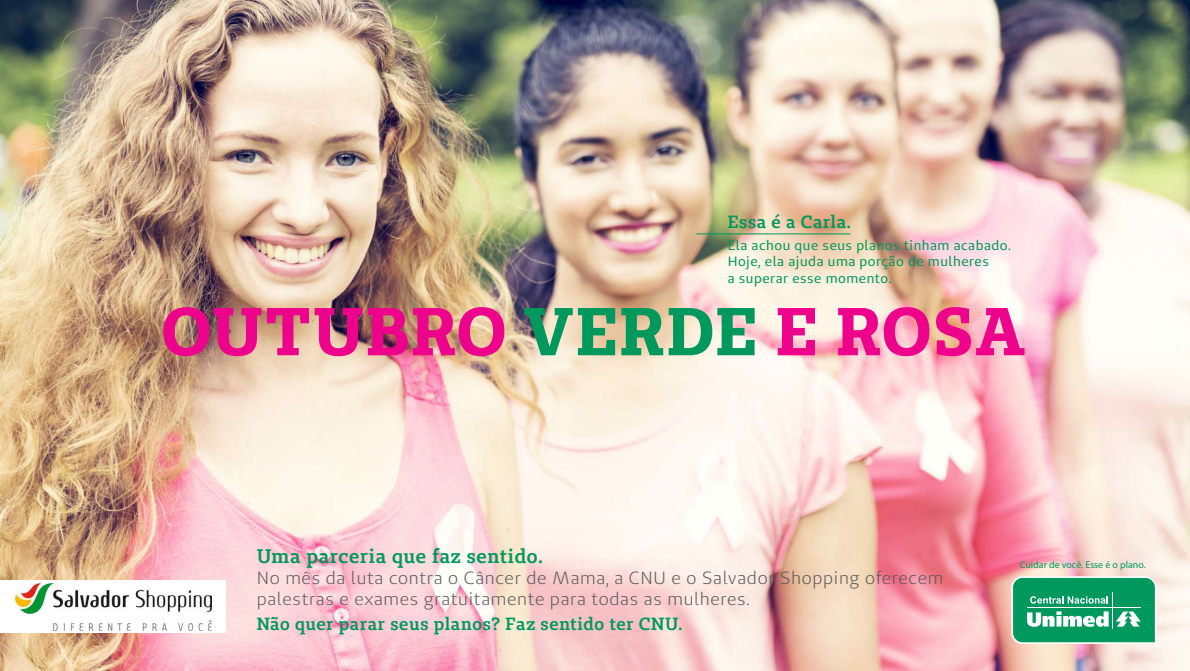
<style>
.page{position:relative;width:1190px;height:671px;background:#fff}
.page>*{position:absolute;margin:0;border:0;box-sizing:border-box;transform-origin:0 0}
.t1{font:700 67.4px "Unimed Slab";letter-spacing:.035em;color:#ed028c}
.t2{font:600 19.6px "Unimed Slab";letter-spacing:.035em;color:#00985c}
.t3{font:17.6px/21.1px "Unimed Sans";letter-spacing:.04em;color:#57585a}
.t4{font:600 17.6px "Unimed Slab";letter-spacing:.035em;color:#00985c}
.t5{font:13.6px/16.3px "Unimed Sans";letter-spacing:.04em;color:#00985c}
.t6{font:10px "Myriad Pro";color:#00985c}
.s1{color:#00985c}
</style>
<div class="page">
<img style="left:0;top:0;width:1190px;height:670px">
<div style="left:0;top:580px;width:226px;height:53px;background:#fff"></div>
<svg style="left:1011px;top:576px;width:146px;height:67px;background:#34ac7c"></svg>
<img style="left:16px;top:583px;width:195px;height:47px">
<hr style="left:696px;top:233px;width:154px;height:1px;background:#00985c">
<p class="t4" style="left:728px;top:210px;width:125px">Essa é a Carla.</p>
<p class="t5" style="left:728px;top:237px;width:285px">Ela achou que seus planos tinham acabado.<br>Hoje, ela ajuda uma porção de mulheres<br>a superar esse momento.</p>
<h1 class="t1" style="left:162px;top:287px;width:866px">OUTUBRO <span class="s1">VERDE</span> E ROSA</h1>
<p class="t2" style="left:257px;top:543px;width:287px">Uma parceria que faz sentido.</p>
<p class="t3" style="left:257px;top:567px;width:688px">No mês da luta contra o Câncer de Mama, a CNU e o Salvador Shopping oferecem palestras e exames gratuitamente para todas as mulheres.</p>
<p class="t4" style="left:257px;top:612px;width:427px">Não quer parar seus planos? Faz sentido ter CNU.</p>
<p class="t6" style="left:1020px;top:558px;width:128px">Cuidar de você. Esse é o plano.</p>
</div>
